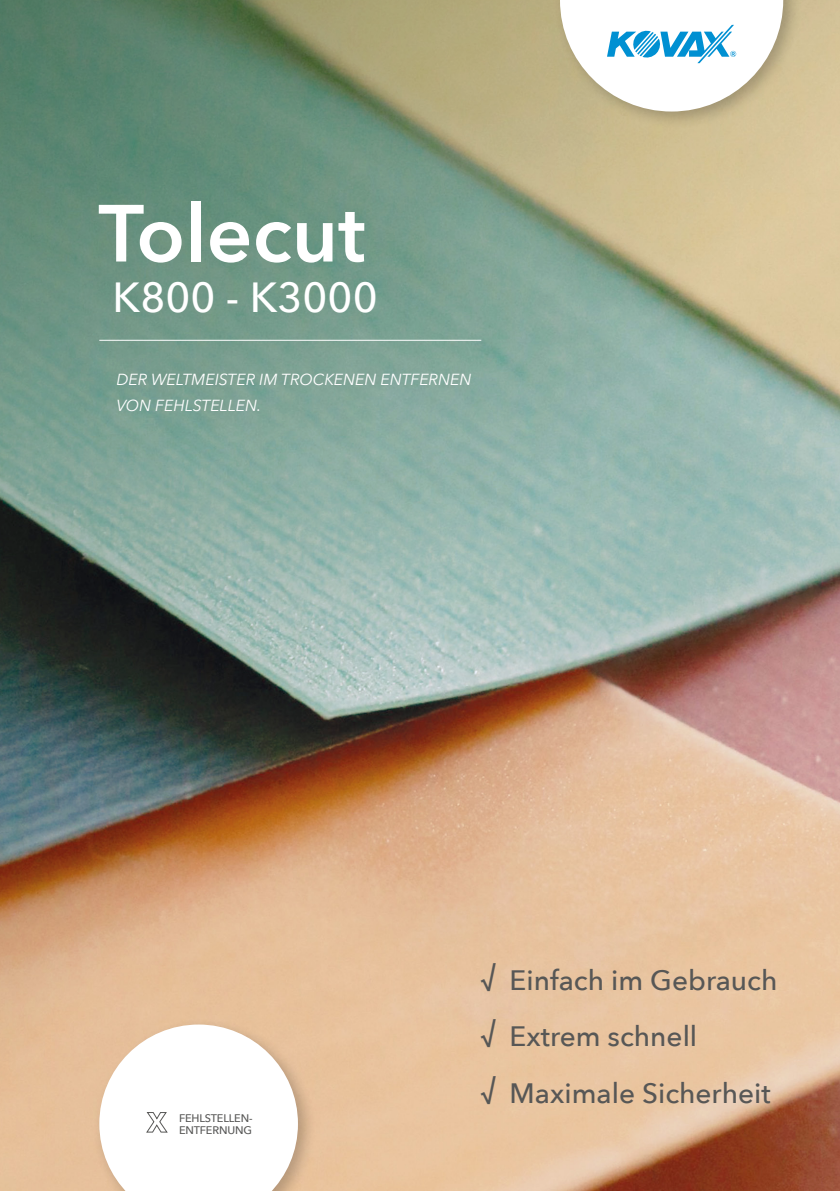
<style>
.page{position:relative;width:840px;height:1191px;background:#fff}
.page>*{position:absolute;margin:0;border:0;box-sizing:border-box;transform-origin:0 0}
.t1{font:600 80px "Avenir Next";color:#fff}
.t2{font:500 42px "Avenir Next";color:#fff}
.t3{font:500 28px/56.6px "Avenir Next";color:#575756}
.t4{font:italic 16px/26px "Avenir Next";color:#fff}
.t5{font:500 11px/12px "Avenir Next";letter-spacing:-.015em;color:#575756}
</style>
<div class="page">
<img style="left:0;top:0;width:839px;height:1191px">
<div style="left:92px;top:1017px;width:224px;height:174px;background:#000;opacity:.22"></div>
<svg style="left:99px;top:1024px;width:199px;height:167px"></svg>
<hr style="left:99px;top:340px;width:382px;height:1px;background:#fff">
<div style="left:552px;top:0;width:249px;height:130px;background:#000;opacity:.22"></div>
<svg style="left:559px;top:0;width:223px;height:111px"></svg>
<h1 class="t1" style="left:98px;top:165px;width:268px">Tolecut</h1>
<h2 class="t2" style="left:113px;top:261px;width:266px">K800 - K3000</h2>
<p class="t4" style="left:116px;top:365px;width:356px">DER WELTMEISTER IM TROCKENEN ENTFERNEN<br>VON FEHLSTELLEN.</p>
<p class="t5" style="left:179px;top:1112px;width:75px">FEHLSTELLEN-<br>ENTFERNUNG</p>
<p class="t3" style="left:481px;top:950px;width:297px">√ Einfach im Gebrauch √ Extrem schnell<br>√ Maximale Sicherheit</p>
</div>
